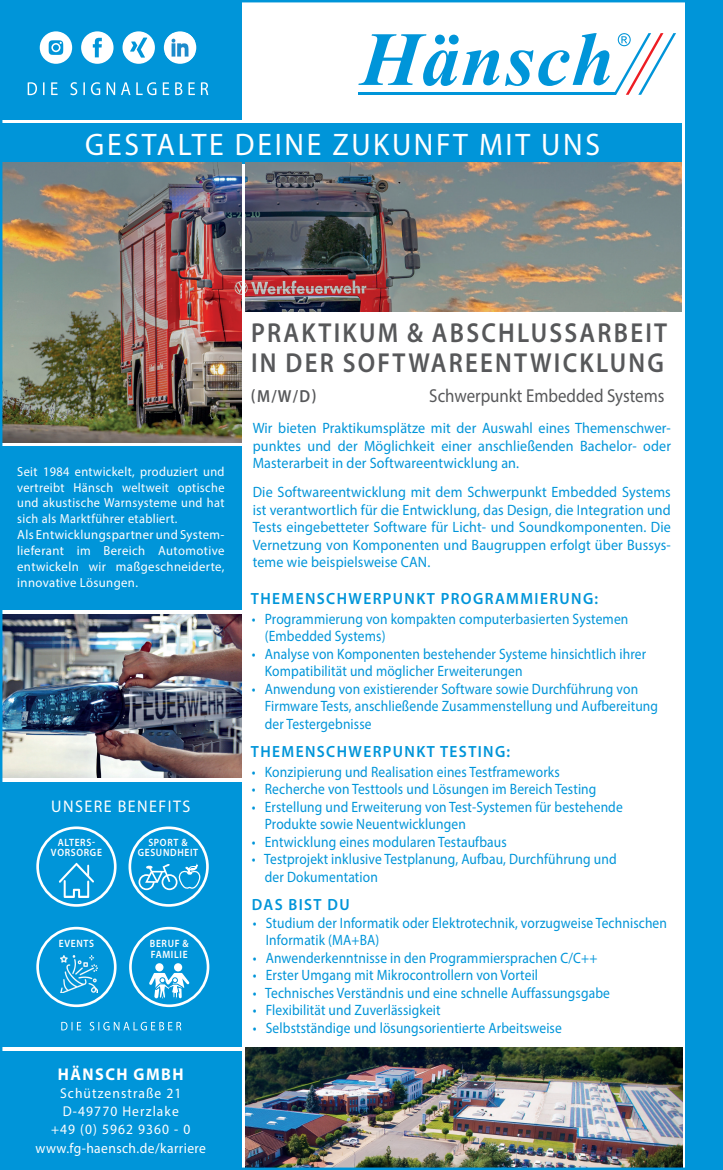
<style>
.page{position:relative;width:723px;height:1170px;background:#fff}
.page>*{position:absolute;margin:0;border:0;box-sizing:border-box;transform-origin:0 0}
.t1{font:31.25px "Myriad Pro";letter-spacing:.09em;color:#fff;scale:.95 1}
.t2{font:600 27.5px/30px "Myriad Pro";letter-spacing:.09em;color:#57585a;scale:.9 1}
.t3{font:18.75px "Myriad Pro";color:#57585a;scale:.9 1}
.t4{font:600 17.5px "Myriad Pro";color:#57585a;scale:.9 1}
.t5{font:700 17px "Myriad Pro";letter-spacing:.09em;color:#fff;scale:.95 1}
.t6{font:16.88px "Myriad Pro";letter-spacing:.09em;color:#fff;scale:.95 1}
.t7{font:600 16.25px "Myriad Pro";letter-spacing:.09em;color:#0095d9;scale:.95 1}
.t8{font:15px/17.5px "Myriad Pro";letter-spacing:.01em;color:#0095d9;scale:.9 1}
.t9{font:15px/17.5px "Myriad Pro";letter-spacing:.01em;color:#0095d9;text-align:justify;scale:.94 1}
.t10{font:14.25px/18.1px "Myriad Pro";letter-spacing:.08em;color:#fff;text-align:center;scale:.95 1}
.t11{font:13.12px/15.9px "Myriad Pro";letter-spacing:.03em;color:#fff;scale:.94 1}
.t12{font:600 10.62px/10.6px "Myriad Pro";letter-spacing:.07em;color:#fff;text-align:center;scale:.9 1}
</style>
<div class="page">
<div style="left:0;top:1051px;width:241px;height:118px;background:#0095d9"></div>
<div style="left:685px;top:0;width:38px;height:1169px;background:#0095d9"></div>
<div style="left:0;top:0;width:242px;height:120px;background:#0095d9"></div>
<hr style="left:358px;top:92px;width:258px;height:3px;background:#0095d9">
<svg style="left:358px;top:34px;width:141px;height:52px"></svg>
<svg style="left:505px;top:33px;width:171px;height:62px"></svg>
<div style="left:81px;top:31px;width:33px;height:33px;background:#fff;border-radius:50%"></div>
<svg style="left:93px;top:38px;width:9px;height:19px"></svg>
<div style="left:122px;top:31px;width:33px;height:33px;background:#fff;border-radius:50%"></div>
<svg style="left:130px;top:38px;width:17px;height:20px"></svg>
<div style="left:40px;top:31px;width:32px;height:33px;background:#fff;border-radius:50%"></div>
<svg style="left:49px;top:40px;width:14px;height:15px"></svg>
<svg style="left:164px;top:31px;width:32px;height:33px"></svg>
<img style="left:166px;top:33px;width:29px;height:29px">
<svg style="left:28px;top:82px;width:180px;height:13px"></svg>
<div style="left:0;top:123px;width:682px;height:41px;background:#0095d9"></div>
<img style="left:245px;top:1047px;width:437px;height:119px">
<img style="left:245px;top:162px;width:437px;height:149px">
<img style="left:3px;top:162px;width:238px;height:280px">
<img style="left:3px;top:614px;width:239px;height:163px">
<div style="left:0;top:446px;width:241px;height:163px;background:#0095d9"></div>
<div style="left:0;top:782px;width:242px;height:264px;background:#0095d9"></div>
<svg style="left:61px;top:1021px;width:120px;height:9px"></svg>
<div style="left:129px;top:826px;width:80px;height:80px;border:3px solid #fff;border-radius:50%"></div>
<svg style="left:59px;top:862px;width:35px;height:35px"></svg>
<div style="left:36px;top:826px;width:81px;height:80px;border:3px solid #fff;border-radius:50%"></div>
<div style="left:129px;top:926px;width:80px;height:80px;border:3px solid #fff;border-radius:50%"></div>
<svg style="left:149px;top:963px;width:40px;height:35px"></svg>
<svg style="left:178px;top:863px;width:23px;height:27px"></svg>
<div style="left:138px;top:874px;width:16px;height:16px;border:2px solid #fff;border-radius:50%"></div>
<div style="left:162px;top:874px;width:15px;height:16px;border:2px solid #fff;border-radius:50%"></div>
<svg style="left:145px;top:864px;width:25px;height:18px"></svg>
<div style="left:36px;top:926px;width:81px;height:80px;border:3px solid #fff;border-radius:50%"></div>
<img style="left:60px;top:955px;width:37px;height:37px">
<h1 class="t1" style="left:85px;top:125px;width:543px">GESTALTE DEINE ZUKUNFT MIT UNS</h1>
<p class="t11" style="left:17px;top:463px;width:222px">Seit 1984 entwickelt, produziert und vertreibt Hänsch weltweit optische und akustische Warnsysteme und hat sich als Marktführer etabliert.<br>Als Entwicklungspartner und System&shy;lieferant im Bereich Automotive entwickeln wir maßgeschneiderte, innovative Lösungen.</p>
<p class="t6" style="left:51px;top:795px;width:148px">UNSERE BENEFITS</p>
<p class="t12" style="left:51px;top:836px;width:58px">ALTERS-<br>VORSORGE</p>
<p class="t12" style="left:59px;top:938px;width:41px">EVENTS</p>
<p class="t12" style="left:138px;top:836px;width:69px">SPORT &amp;<br>GESUNDHEIT</p>
<p class="t12" style="left:150px;top:938px;width:45px;text-align:left">BERUF &amp;<br>FAMILIE</p>
<p class="t5" style="left:58px;top:1063px;width:134px">HÄNSCH GMBH</p>
<p class="t10" style="left:35px;top:1083px;width:181px">Schützenstraße 21<br>D-49770 Herzlake<br>+49 (0) 5962 9360 - 0 www.fg-haensch.de/karriere</p>
<h2 class="t2" style="left:251px;top:317px;width:464px">PRAKTIKUM &amp; ABSCHLUSSARBEIT<br>IN DER SOFTWAREENTWICKLUNG</h2>
<p class="t4" style="left:251px;top:385px;width:74px">(M/W/D)</p>
<p class="t3" style="left:429px;top:383px;width:263px">Schwerpunkt Embedded Systems</p>
<p class="t9" style="left:253px;top:419px;width:446px">Wir bieten Praktikumsplätze mit der Auswahl eines Themenschwer&shy;punktes und der Möglichkeit einer anschließenden Bachelor- oder Masterarbeit in der Softwareentwicklung an.</p>
<p class="t9" style="left:253px;top:483px;width:446px">Die Softwareentwicklung mit dem Schwerpunkt Embedded Systems ist verantwortlich für die Entwicklung, das Design, die Integration und Tests eingebetteter Software für Licht- und Soundkomponenten. Die Vernetzung von Komponenten und Baugruppen erfolgt über Bussys&shy;teme wie beispielsweise CAN.</p>
<p class="t7" style="left:251px;top:588px;width:367px">THEMENSCHWERPUNKT PROGRAMMIERUNG:</p>
<p class="t8" style="left:265px;top:609px;width:405px;text-indent:-13px">• Programmierung von kompakten computerbasierten Systemen (Embedded Systems)</p>
<p class="t8" style="left:265px;top:644px;width:425px;text-indent:-13px">• Analyse von Komponenten bestehender Systeme hinsichtlich ihrer<br>Kompatibilität und möglicher Erweiterungen</p>
<p class="t8" style="left:265px;top:679px;width:438px;text-indent:-13px">• Anwendung von existierender Software sowie Durchführung von<br>Firmware Tests, anschließende Zusammenstellung und Aufbereitung der Testergebnisse</p>
<p class="t7" style="left:251px;top:741px;width:274px">THEMENSCHWERPUNKT TESTING:</p>
<p class="t8" style="left:252px;top:762px;width:344px">• Konzipierung und Realisation eines Testframeworks</p>
<p class="t8" style="left:252px;top:780px;width:384px">• Recherche von Testtools und Lösungen im Bereich Testing</p>
<p class="t8" style="left:265px;top:797px;width:399px;text-indent:-13px">• Erstellung und Erweiterung von Test-Systemen für bestehende<br>Produkte sowie Neuentwicklungen</p>
<p class="t8" style="left:252px;top:832px;width:285px">• Entwicklung eines modularen Testaufbaus</p>
<p class="t8" style="left:265px;top:850px;width:392px;text-indent:-13px">• Testprojekt inklusive Testplanung, Aufbau, Durchführung und der Dokumentation</p>
<p class="t7" style="left:252px;top:893px;width:104px">DAS BIST DU</p>
<p class="t8" style="left:266px;top:913px;width:447px;text-indent:-13px">• Studium der Informatik oder Elektrotechnik, vorzugweise Technischen<br>Informatik (MA+BA)</p>
<p class="t8" style="left:253px;top:948px;width:385px">• Anwenderkenntnisse in den Programmiersprachen C/C++</p>
<p class="t8" style="left:253px;top:965px;width:319px">• Erster Umgang mit Mikrocontrollern von Vorteil</p>
<p class="t8" style="left:253px;top:983px;width:398px">• Technisches Verständnis und eine schnelle Auffassungsgabe</p>
<p class="t8" style="left:253px;top:1001px;width:210px">• Flexibilität und Zuverlässigkeit</p>
<p class="t8" style="left:253px;top:1018px;width:345px">• Selbstständige und lösungsorientierte Arbeitsweise</p>
</div>
